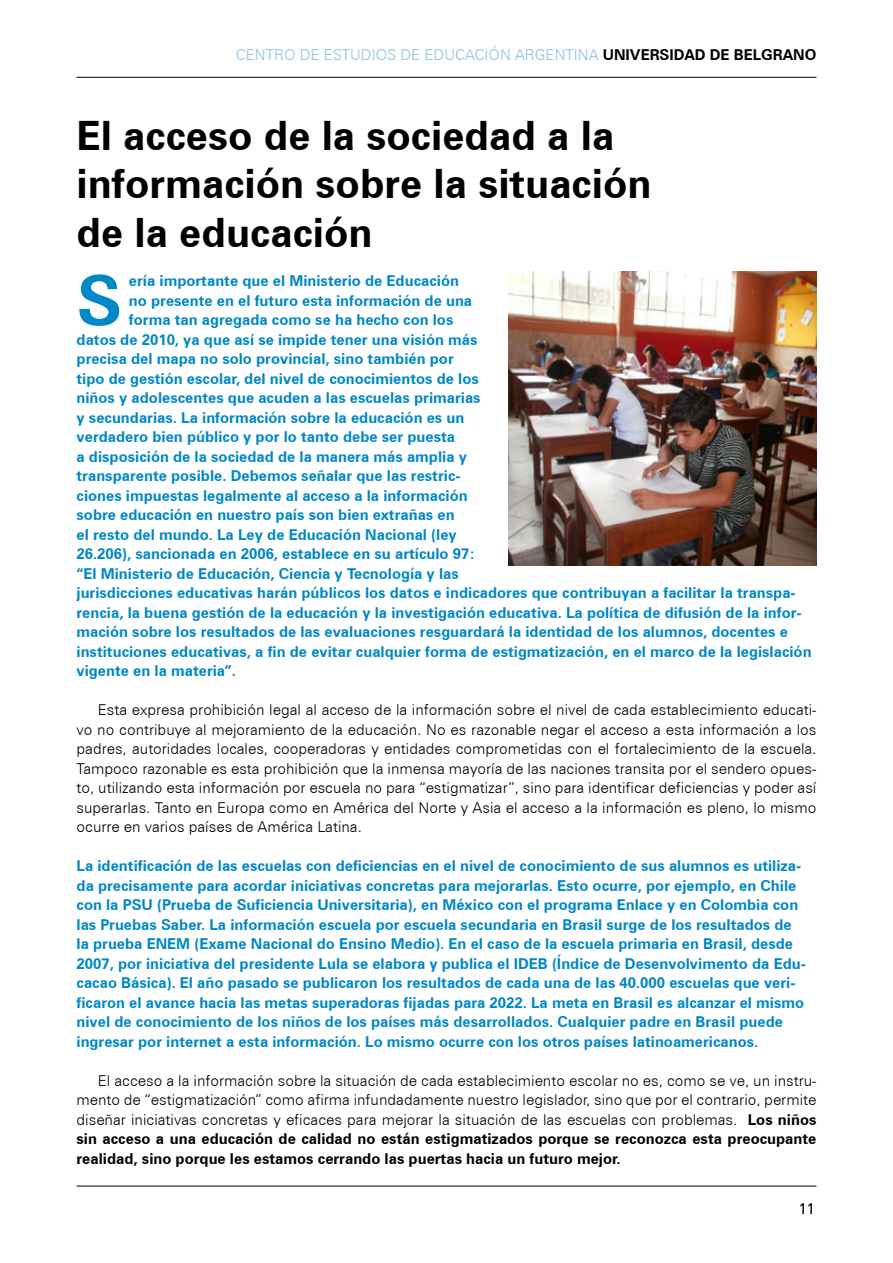
<style>
.page{position:relative;width:893px;height:1263px;background:#fff}
.page>*{position:absolute;margin:0;border:0;box-sizing:border-box;transform-origin:0 0}
.t1{font:700 69.15px "Zurich BT";color:#0088c7}
.t2{font:700 40.5px/48.6px "Zurich BT";color:#000}
.t3{font:700 15px/19.5px "Zurich BT";color:#0088c7}
.t4{font:300 15px/19.5px "Zurich BT";color:#000;text-align:justify}
.t5{font:300 15px "Zurich BT";color:#8bc1e3}
.t6{font:500 15px "DIN Pro";color:#000}
.s1{font-weight:700;color:#000}
.s2{font-weight:700}
</style>
<div class="page">
<hr style="left:77px;top:77px;width:739px;height:1px;background:#000">
<hr style="left:77px;top:1186px;width:739px;height:1px;background:#000">
<img style="left:509px;top:272px;width:307px;height:294px">
<p class="t5" style="left:236px;top:45px;width:582px">CENTRO DE ESTUDIOS DE EDUCACIÓN ARGENTINA <span class="s1">UNIVERSIDAD DE BELGRANO</span></p>
<h2 class="t2" style="left:77px;top:111px;width:577px">El acceso de la sociedad a la información sobre la situación de la educación</h2>
<h1 class="t1" style="left:77px;top:258px;width:47px">S</h1>
<p class="t3" style="left:129px;top:271px;width:332px">ería importante que el Ministerio de Educación</p>
<p class="t3" style="left:129px;top:290px;width:345px">no presente en el futuro esta información de una</p>
<p class="t3" style="left:129px;top:310px;width:326px">forma tan agregada como se ha hecho con los</p>
<p class="t3" style="left:77px;top:329px;width:403px">datos de 2010, ya que así se impide tener una visión más</p>
<p class="t3" style="left:77px;top:349px;width:379px">precisa del mapa no solo provincial, sino también por</p>
<p class="t3" style="left:77px;top:368px;width:404px">tipo de gestión escolar, del nivel de conocimientos de los</p>
<p class="t3" style="left:77px;top:388px;width:406px">niños y adolescentes que acuden a las escuelas primarias</p>
<p class="t3" style="left:77px;top:407px;width:389px">y secundarias. La información sobre la educación es un</p>
<p class="t3" style="left:77px;top:427px;width:380px">verdadero bien público y por lo tanto debe ser puesta</p>
<p class="t3" style="left:77px;top:446px;width:392px">a disposición de la sociedad de la manera más amplia y</p>
<p class="t3" style="left:77px;top:466px;width:386px">transparente posible. Debemos señalar que las restric-</p>
<p class="t3" style="left:77px;top:485px;width:393px">ciones impuestas legalmente al acceso a la información</p>
<p class="t3" style="left:77px;top:505px;width:380px">sobre educación en nuestro país son bien extrañas en</p>
<p class="t3" style="left:77px;top:524px;width:382px">el resto del mundo. La Ley de Educación Nacional (ley</p>
<p class="t3" style="left:77px;top:544px;width:400px">26.206), sancionada en 2006, establece en su artículo 97:</p>
<p class="t3" style="left:77px;top:563px;width:384px">“El Ministerio de Educación, Ciencia y Tecnología y las</p>
<p class="t3" style="left:77px;top:583px;width:721px">jurisdicciones educativas harán públicos los datos e indicadores que contribuyan a facilitar la transpa-</p>
<p class="t3" style="left:77px;top:602px;width:726px">rencia, la buena gestión de la educación y la investigación educativa. La política de difusión de la infor-</p>
<p class="t3" style="left:77px;top:622px;width:713px">mación sobre los resultados de las evaluaciones resguardará la identidad de los alumnos, docentes e</p>
<p class="t3" style="left:77px;top:641px;width:737px">instituciones educativas, a fin de evitar cualquier forma de estigmatización, en el marco de la legislación</p>
<p class="t3" style="left:77px;top:661px;width:161px">vigente en la materia”.</p>
<p class="t4" style="left:77px;top:700px;width:741px;text-indent:21px">Esta expresa prohibición legal al acceso de la información sobre el nivel de cada establecimiento educati&shy;vo no contribuye al mejoramiento de la educación. No es razonable negar el acceso a esta información a los padres, autoridades locales, cooperadoras y entidades comprometidas con el fortalecimiento de la escuela.<br>Tampoco razonable es esta prohibición que la inmensa mayoría de las naciones transita por el sendero opues&shy;to, utilizando esta información por escuela no para “estigmatizar”, sino para identificar deficiencias y poder así superarlas. Tanto en Europa como en América del Norte y Asia el acceso a la información es pleno, lo mismo ocurre en varios países de América Latina.</p>
<p class="t3" style="left:77px;top:856px;width:731px">La identificación de las escuelas con deficiencias en el nivel de conocimiento de sus alumnos es utiliza&shy;da precisamente para acordar iniciativas concretas para mejorarlas. Esto ocurre, por ejemplo, en Chile con la PSU (Prueba de Suficiencia Universitaria), en México con el programa Enlace y en Colombia con las Pruebas Saber. La información escuela por escuela secundaria en Brasil surge de los resultados de la prueba ENEM (Exame Nacional do Ensino Medio). En el caso de la escuela primaria en Brasil, desde 2007, por iniciativa del presidente Lula se elabora y publica el IDEB (Índice de Desenvolvimento da Edu&shy;cacao Básica). El año pasado se publicaron los resultados de cada una de las 40.000 escuelas que veri&shy;ficaron el avance hacia las metas superadoras fijadas para 2022. La meta en Brasil es alcanzar el mismo nivel de conocimiento de los niños de los países más desarrollados. Cualquier padre en Brasil puede ingresar por internet a esta información. Lo mismo ocurre con los otros países latinoamericanos.</p>
<p class="t4" style="left:77px;top:1070px;width:741px;text-indent:21px">El acceso a la información sobre la situación de cada establecimiento escolar no es, como se ve, un instru&shy;mento de “estigmatización” como afirma infundadamente nuestro legislador, sino que por el contrario, permite diseñar iniciativas concretas y eficaces para mejorar la situación de las escuelas con problemas. <span class="s2">Los niños sin acceso a una educación de calidad no están estigmatizados porque se reconozca esta preocupante realidad, sino porque les estamos cerrando las puertas hacia un futuro mejor.</span></p>
<p class="t6" style="left:799px;top:1198px;width:17px">11</p>
</div>
